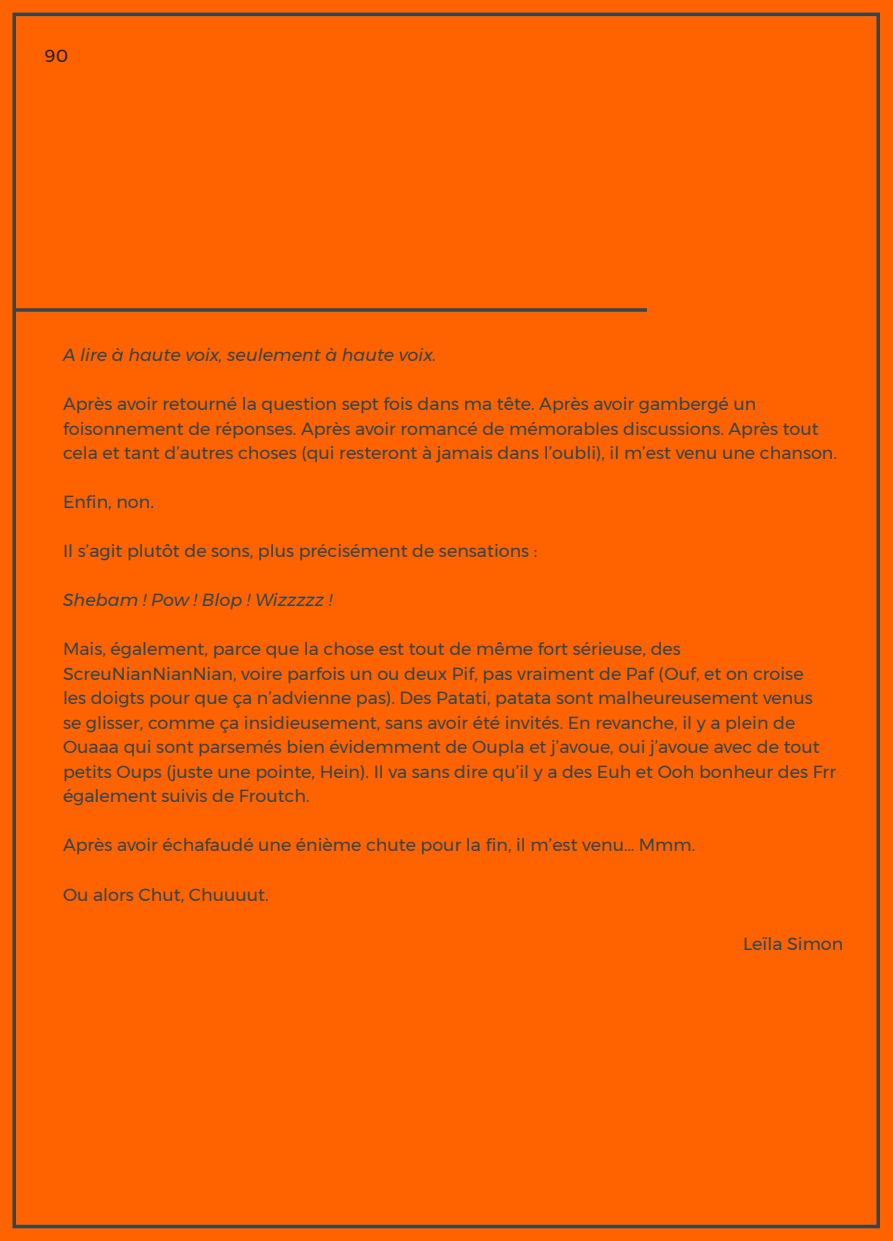
<style>
.page{position:relative;width:893px;height:1241px;background:#fff}
.page>*{position:absolute;margin:0;border:0;box-sizing:border-box;transform-origin:0 0}
.t1{font:17.5px/24.5px "Montserrat";color:#34454d}
.t2{font:italic 17.5px "Montserrat";color:#34454d}
.t3{font:17.5px "Montserrat";color:#231f20}
</style>
<div class="page">
<div style="left:0;top:0;width:893px;height:1240px;background:#ff6300"></div>
<div style="left:13px;top:13px;width:867px;height:1214px;background:#ff6300;border:4px solid #34454d"></div>
<svg style="left:14px;top:308px;width:633px;height:4px;background:#4c4843"></svg>
<p class="t3" style="left:45px;top:42px;width:25px">90</p>
<p class="t2" style="left:63px;top:341px;width:375px">A lire à haute voix, seulement à haute voix.</p>
<p class="t1" style="left:63px;top:391px;width:776px">Après avoir retourné la question sept fois dans ma tête. Après avoir gambergé un foisonnement de réponses. Après avoir romancé de mémorables discussions. Après tout cela et tant d’autres choses (qui resteront à jamais dans l’oubli), il m’est venu une chanson.</p>
<p class="t1" style="left:63px;top:489px;width:92px">Enfin, non.</p>
<p class="t1" style="left:63px;top:538px;width:476px">Il s’agit plutôt de sons, plus précisément de sensations :</p>
<p class="t2" style="left:63px;top:586px;width:271px">Shebam ! Pow ! Blop ! Wizzzzz !</p>
<p class="t1" style="left:63px;top:636px;width:774px">Mais, également, parce que la chose est tout de même fort sérieuse, des ScreuNianNianNian, voire parfois un ou deux Pif, pas vraiment de Paf (Ouf, et on croise<br>les doigts pour que ça n’advienne pas). Des Patati, patata sont malheureusement venus<br>se glisser, comme ça insidieusement, sans avoir été invités. En revanche, il y a plein de Ouaaa qui sont parsemés bien évidemment de Oupla et j’avoue, oui j’avoue avec de tout petits Oups (juste une pointe, Hein). Il va sans dire qu’il y a des Euh et Ooh bonheur des Frr également suivis de Froutch.</p>
<p class="t1" style="left:63px;top:832px;width:634px">Après avoir échafaudé une énième chute pour la fin, il m’est venu… Mmm.</p>
<p class="t1" style="left:63px;top:881px;width:207px">Ou alors Chut, Chuuuut.</p>
<p class="t1" style="left:743px;top:930px;width:102px">Leïla Simon</p>
</div>
